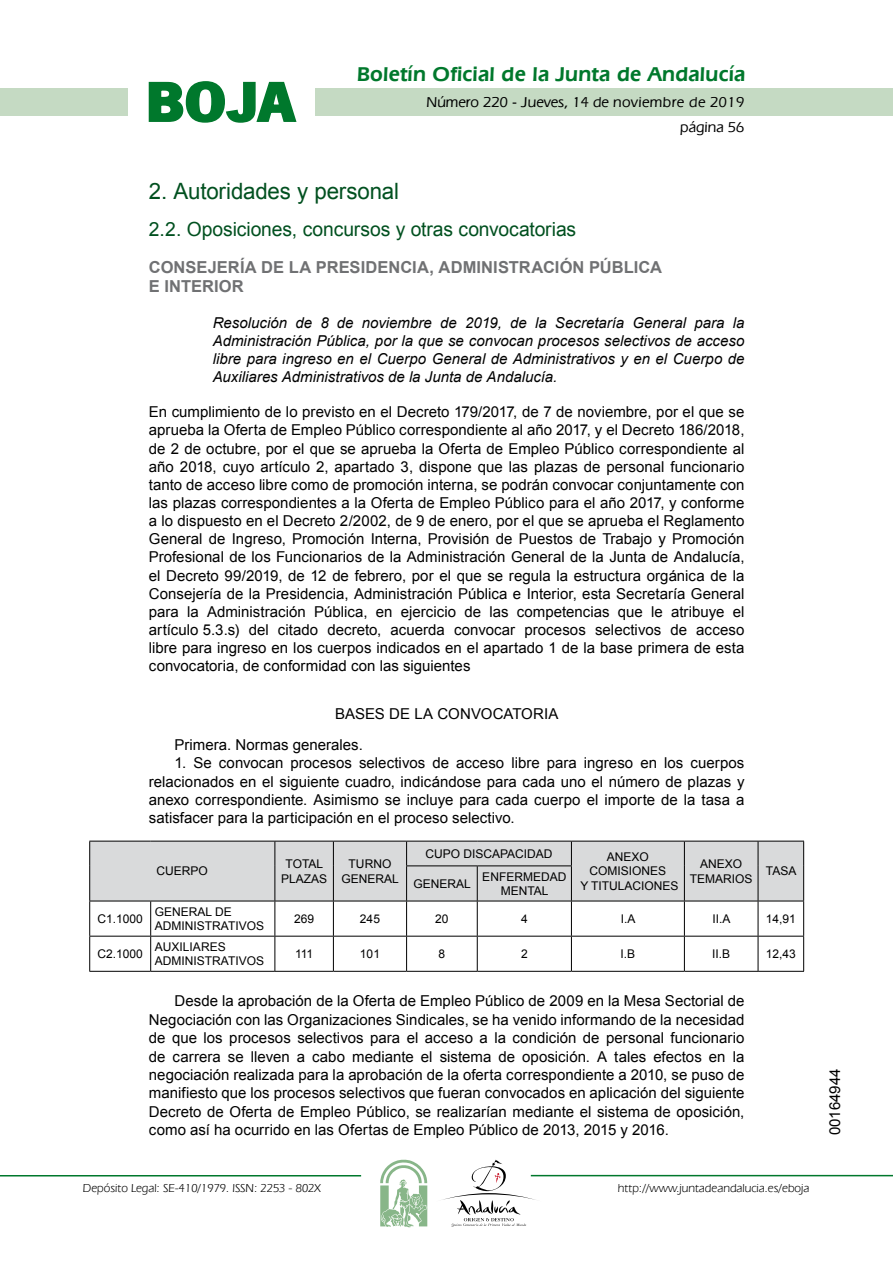
<style>
.page{position:relative;width:893px;height:1263px;background:#fff}
.page>*{position:absolute;margin:0;border:0;box-sizing:border-box;transform-origin:0 0}
.t1{font:700 57.75px "News Got T";color:#00782c;scale:1.14 1}
.t2{font:22.5px "Arial";letter-spacing:-.01em;color:#00501f}
.t3{font:600 21px "Eras IT Cby BT";letter-spacing:.01em;color:#00782c}
.t4{font:19.5px "Arial";letter-spacing:-.005em;color:#00501f}
.t5{font:700 16.5px/19.6px "Arial";letter-spacing:.005em;color:#707173}
.t6{font:15px/18.1px "Arial";color:#000;text-align:justify}
.t7{font:italic 15px/18.1px "Arial";color:#000;text-align:justify}
.t8{font:500 15px/24.5px "Eras IT Cby BT";color:#000;text-align:right}
.t9{font:12px/14.4px "Arial";color:#000;text-align:center}
.t10{font:12px "Eras IT Cby BT";color:#000}
</style>
<div class="page">
<div style="left:315px;top:88px;width:577px;height:28px;background:#c5dac3"></div>
<div style="left:0;top:88px;width:128px;height:28px;background:#c5dac3"></div>
<hr style="left:0;top:1175px;width:361px;height:2px;background:#00782c">
<hr style="left:531px;top:1175px;width:361px;height:1px;background:#00782c">
<svg style="left:148px;top:81px;width:149px;height:42px"></svg>
<svg style="left:380px;top:1159px;width:47px;height:68px"></svg>
<svg style="left:442px;top:1160px;width:100px;height:67px"></svg>
<div style="left:89px;top:841px;width:715px;height:60px;background:#d9dadb"></div>
<hr style="left:89px;top:866px;width:1px;height:35px;background:#000">
<hr style="left:274px;top:866px;width:1px;height:35px;background:#000">
<hr style="left:333px;top:866px;width:1px;height:35px;background:#000">
<hr style="left:406px;top:866px;width:71px;height:1px;background:#000">
<hr style="left:406px;top:866px;width:1px;height:35px;background:#000">
<hr style="left:477px;top:866px;width:94px;height:1px;background:#000">
<hr style="left:477px;top:866px;width:1px;height:35px;background:#000">
<hr style="left:571px;top:866px;width:1px;height:35px;background:#000">
<hr style="left:684px;top:866px;width:1px;height:35px;background:#000">
<hr style="left:757px;top:866px;width:1px;height:35px;background:#000">
<hr style="left:803px;top:866px;width:1px;height:35px;background:#000">
<hr style="left:89px;top:901px;width:62px;height:1px;background:#000">
<hr style="left:89px;top:901px;width:1px;height:35px;background:#000">
<hr style="left:151px;top:901px;width:124px;height:1px;background:#000">
<hr style="left:150px;top:901px;width:1px;height:35px;background:#000">
<hr style="left:275px;top:901px;width:58px;height:1px;background:#000">
<hr style="left:274px;top:901px;width:1px;height:35px;background:#000">
<hr style="left:333px;top:901px;width:73px;height:1px;background:#000">
<hr style="left:333px;top:901px;width:1px;height:35px;background:#000">
<hr style="left:406px;top:901px;width:71px;height:1px;background:#000">
<hr style="left:406px;top:901px;width:1px;height:35px;background:#000">
<hr style="left:477px;top:901px;width:94px;height:1px;background:#000">
<hr style="left:477px;top:901px;width:1px;height:35px;background:#000">
<hr style="left:571px;top:901px;width:113px;height:1px;background:#000">
<hr style="left:571px;top:901px;width:1px;height:35px;background:#000">
<hr style="left:684px;top:901px;width:74px;height:1px;background:#000">
<hr style="left:684px;top:901px;width:1px;height:35px;background:#000">
<hr style="left:758px;top:901px;width:46px;height:1px;background:#000">
<hr style="left:757px;top:901px;width:1px;height:35px;background:#000">
<hr style="left:803px;top:901px;width:1px;height:35px;background:#000">
<hr style="left:89px;top:936px;width:62px;height:1px;background:#000">
<hr style="left:89px;top:937px;width:1px;height:34px;background:#000">
<hr style="left:151px;top:936px;width:124px;height:1px;background:#000">
<hr style="left:150px;top:937px;width:1px;height:34px;background:#000">
<hr style="left:275px;top:936px;width:58px;height:1px;background:#000">
<hr style="left:274px;top:937px;width:1px;height:34px;background:#000">
<hr style="left:333px;top:936px;width:73px;height:1px;background:#000">
<hr style="left:333px;top:937px;width:1px;height:34px;background:#000">
<hr style="left:406px;top:936px;width:71px;height:1px;background:#000">
<hr style="left:406px;top:937px;width:1px;height:34px;background:#000">
<hr style="left:477px;top:936px;width:94px;height:1px;background:#000">
<hr style="left:477px;top:937px;width:1px;height:34px;background:#000">
<hr style="left:571px;top:936px;width:113px;height:1px;background:#000">
<hr style="left:571px;top:937px;width:1px;height:34px;background:#000">
<hr style="left:684px;top:936px;width:74px;height:1px;background:#000">
<hr style="left:684px;top:937px;width:1px;height:34px;background:#000">
<hr style="left:758px;top:936px;width:46px;height:1px;background:#000">
<hr style="left:757px;top:937px;width:1px;height:34px;background:#000">
<hr style="left:803px;top:937px;width:1px;height:34px;background:#000">
<hr style="left:89px;top:971px;width:62px;height:1px;background:#000">
<hr style="left:151px;top:971px;width:124px;height:1px;background:#000">
<hr style="left:275px;top:971px;width:58px;height:1px;background:#000">
<hr style="left:333px;top:971px;width:73px;height:1px;background:#000">
<hr style="left:406px;top:971px;width:71px;height:1px;background:#000">
<hr style="left:477px;top:971px;width:94px;height:1px;background:#000">
<hr style="left:571px;top:971px;width:113px;height:1px;background:#000">
<hr style="left:684px;top:971px;width:74px;height:1px;background:#000">
<hr style="left:758px;top:971px;width:46px;height:1px;background:#000">
<h1 class="t1" style="left:145px;top:68px;width:133px">BOJA</h1>
<h3 class="t3" style="left:357px;top:62px;width:390px">Boletín Oficial de la Junta de Andalucía</h3>
<p class="t8" style="left:426px;top:90px;width:319px">Número 220 - Jueves, 14 de noviembre de 2019 página 56</p>
<h2 class="t2" style="left:149px;top:177px;width:252px">2. Autoridades y personal</h2>
<h3 class="t4" style="left:149px;top:216px;width:429px">2.2. Oposiciones, concursos y otras convocatorias</h3>
<p class="t5" style="left:149px;top:258px;width:514px">CONSEJERÍA DE LA PRESIDENCIA, ADMINISTRACIÓN PÚBLICA<br>E INTERIOR</p>
<p class="t7" style="left:213px;top:313px;width:533px">Resolución de 8 de noviembre de 2019, de la Secretaría General para la Administración Pública, por la que se convocan procesos selectivos de acceso libre para ingreso en el Cuerpo General de Administrativos y en el Cuerpo de Auxiliares Administrativos de la Junta de Andalucía.</p>
<p class="t6" style="left:149px;top:403px;width:597px">En cumplimiento de lo previsto en el Decreto 179/2017, de 7 de noviembre, por el que se aprueba la Oferta de Empleo Público correspondiente al año 2017, y el Decreto 186/2018, de 2 de octubre, por el que se aprueba la Oferta de Empleo Público correspondiente al año 2018, cuyo artículo 2, apartado 3, dispone que las plazas de personal funcionario tanto de acceso libre como de promoción interna, se podrán convocar conjuntamente con las plazas correspondientes a la Oferta de Empleo Público para el año 2017, y conforme a lo dispuesto en el Decreto 2/2002, de 9 de enero, por el que se aprueba el Reglamento General de Ingreso, Promoción Interna, Provisión de Puestos de Trabajo y Promoción Profesional de los Funcionarios de la Administración General de la Junta de Andalucía, el Decreto 99/2019, de 12 de febrero, por el que se regula la estructura orgánica de la Consejería de la Presidencia, Administración Pública e Interior, esta Secretaría General para la Administración Pública, en ejercicio de las competencias que le atribuye el artículo 5.3.s) del citado decreto, acuerda convocar procesos selectivos de acceso libre para ingreso en los cuerpos indicados en el apartado 1 de la base primera de esta convocatoria, de conformidad con las siguientes</p>
<p class="t6" style="left:174px;top:699px;width:385px;line-height:30.9px;text-indent:161px">BASES DE LA CONVOCATORIA<br>Primera. Normas generales.</p>
<p class="t6" style="left:149px;top:754px;width:597px;text-indent:26px">1. Se convocan procesos selectivos de acceso libre para ingreso en los cuerpos relacionados en el siguiente cuadro, indicándose para cada uno el número de plazas y anexo correspondiente. Asimismo se incluye para cada cuerpo el importe de la tasa a satisfacer para la participación en el proceso selectivo.</p>
<p class="t9" style="left:157px;top:864px;width:53px">CUERPO</p>
<p class="t9" style="left:281px;top:857px;width:48px">TOTAL<br>PLAZAS</p>
<p class="t9" style="left:341px;top:857px;width:59px">TURNO<br>GENERAL</p>
<p class="t9" style="left:425px;top:847px;width:129px">CUPO DISCAPACIDAD</p>
<p class="t9" style="left:580px;top:850px;width:100px">ANEXO<br>COMISIONES<br>Y TITULACIONES</p>
<p class="t9" style="left:689px;top:857px;width:64px">ANEXO<br>TEMARIOS</p>
<p class="t9" style="left:766px;top:864px;width:32px">TASA</p>
<p class="t9" style="left:413px;top:877px;width:59px">GENERAL</p>
<p class="t9" style="left:482px;top:869px;width:85px">ENFERMEDAD<br>MENTAL</p>
<p class="t9" style="left:97px;top:912px;width:47px">C1.1000</p>
<p class="t9" style="left:155px;top:904px;width:111px;text-align:left">GENERAL DE<br>ADMINISTRATIVOS</p>
<p class="t9" style="left:294px;top:912px;width:22px">269</p>
<p class="t9" style="left:360px;top:912px;width:22px">245</p>
<p class="t9" style="left:435px;top:912px;width:15px">20</p>
<p class="t9" style="left:521px;top:912px;width:8px">4</p>
<p class="t9" style="left:621px;top:912px;width:16px">I.A</p>
<p class="t9" style="left:712px;top:912px;width:20px">II.A</p>
<p class="t9" style="left:765px;top:912px;width:32px">14,91</p>
<p class="t9" style="left:97px;top:947px;width:47px">C2.1000</p>
<p class="t9" style="left:155px;top:940px;width:111px;text-align:left">AUXILIARES<br>ADMINISTRATIVOS</p>
<p class="t9" style="left:295px;top:947px;width:20px">111</p>
<p class="t9" style="left:360px;top:947px;width:22px">101</p>
<p class="t9" style="left:438px;top:947px;width:8px">8</p>
<p class="t9" style="left:521px;top:947px;width:8px">2</p>
<p class="t9" style="left:620px;top:947px;width:16px">I.B</p>
<p class="t9" style="left:712px;top:947px;width:20px">II.B</p>
<p class="t9" style="left:765px;top:947px;width:32px">12,43</p>
<p class="t6" style="left:149px;top:992px;width:597px;text-indent:26px">Desde la aprobación de la Oferta de Empleo Público de 2009 en la Mesa Sectorial de Negociación con las Organizaciones Sindicales, se ha venido informando de la necesidad de que los procesos selectivos para el acceso a la condición de personal funcionario de carrera se lleven a cabo mediante el sistema de oposición. A tales efectos en la negociación realizada para la aprobación de la oferta correspondiente a 2010, se puso de manifiesto que los procesos selectivos que fueran convocados en aplicación del siguiente Decreto de Oferta de Empleo Público, se realizarían mediante el sistema de oposición, como así ha ocurrido en las Ofertas de Empleo Público de 2013, 2015 y 2016.</p>
<p class="t10" style="left:83px;top:1181px;width:239px">Depósito Legal: SE-410/1979. ISSN: 2253 - 802X</p>
<p class="t10" style="left:618px;top:1181px;width:193px">http://www.juntadeandalucia.es/eboja</p>
<p class="t6" style="left:826px;top:1135px;width:68px;rotate:-90deg">00164944</p>
</div>
